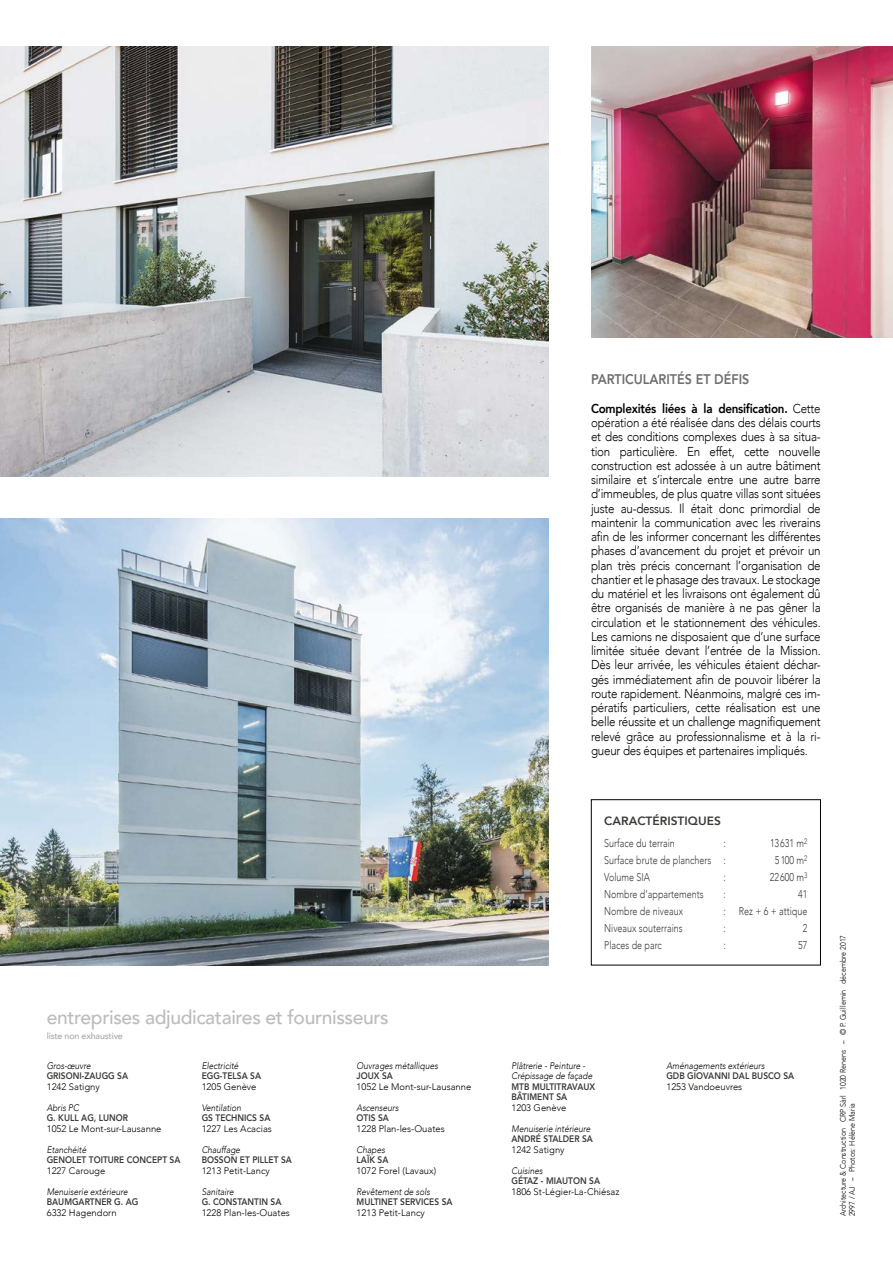
<style>
.page{position:relative;width:893px;height:1263px;background:#fff}
.page>*{position:absolute;margin:0;border:0;box-sizing:border-box;transform-origin:0 0}
.t1{font:500 19.5px "Avenir";letter-spacing:-.02em;color:#bcbcbc}
.t2{font:800 13.95px "Avenir";color:#706f6f;scale:.9 1}
.t3{font:300 12.9px/14.2px "Avenir";letter-spacing:-.02em;color:#000;text-align:justify;scale:.9 1}
.t4{font:800 12px "Avenir";color:#3c3c3b}
.t5{font:300 11.25px "Avenir";color:#3c3c3b;scale:.8 1}
.t6{font:300 9.45px "Avenir";color:#000}
.t7{font:800 9.45px/10.5px "Avenir";color:#3c3c3b;scale:.89 1}
.t8{font:italic 300 9.45px/10.2px "Avenir";color:#000;scale:.89 1}
.t9{font:500 9px "Avenir";letter-spacing:-.02em;color:#a8a8a7}
.t10{font:300 7.95px/9px "Avenir";color:#000;scale:.9 1}
.s1{font-weight:800}
</style>
<div class="page">
<img style="left:0;top:47px;width:549px;height:429px">
<img style="left:0;top:519px;width:549px;height:446px">
<img style="left:591px;top:47px;width:302px;height:291px">
<div style="left:591px;top:799px;width:230px;height:166px;border:1px solid #000"></div>
<h1 class="t1" style="left:47px;top:1001px;width:344px">entreprises adjudicataires et fournisseurs</h1>
<p class="t9" style="left:47px;top:1028px;width:78px">liste non exhaustive</p>
<p class="t8" style="left:357px;top:1060px;width:93px">Ouvrages métalliques</p>
<p class="t7" style="left:357px;top:1070px;width:42px">JOUX SA</p>
<p class="t6" style="left:357px;top:1081px;width:116px">1052 Le Mont-sur-Lausanne</p>
<p class="t8" style="left:357px;top:1102px;width:49px">Ascenseurs</p>
<p class="t7" style="left:357px;top:1112px;width:38px">OTIS SA</p>
<p class="t6" style="left:357px;top:1123px;width:90px">1228 Plan-les-Ouates</p>
<p class="t8" style="left:357px;top:1144px;width:33px">Chapes</p>
<p class="t7" style="left:357px;top:1154px;width:37px">LAÏK SA</p>
<p class="t6" style="left:357px;top:1165px;width:81px">1072 Forel (Lavaux)</p>
<p class="t8" style="left:357px;top:1186px;width:84px">Revêtement de sols</p>
<p class="t7" style="left:357px;top:1196px;width:109px">MULTINET SERVICES SA</p>
<p class="t6" style="left:357px;top:1207px;width:70px">1213 Petit-Lancy</p>
<p class="t8" style="left:202px;top:1060px;width:43px">Electricité</p>
<p class="t7" style="left:202px;top:1070px;width:68px">EGG-TELSA SA</p>
<p class="t6" style="left:202px;top:1081px;width:56px">1205 Genève</p>
<p class="t8" style="left:202px;top:1102px;width:46px">Ventilation</p>
<p class="t7" style="left:202px;top:1112px;width:79px">GS TECHNICS SA</p>
<p class="t6" style="left:202px;top:1123px;width:72px">1227 Les Acacias</p>
<p class="t8" style="left:202px;top:1144px;width:45px">Chauffage</p>
<p class="t7" style="left:202px;top:1154px;width:103px">BOSSON ET PILLET SA</p>
<p class="t6" style="left:202px;top:1165px;width:70px">1213 Petit-Lancy</p>
<p class="t8" style="left:202px;top:1186px;width:38px">Sanitaire</p>
<p class="t7" style="left:202px;top:1196px;width:91px">G. CONSTANTIN SA</p>
<p class="t6" style="left:202px;top:1207px;width:90px">1228 Plan-les-Ouates</p>
<p class="t8" style="left:47px;top:1060px;width:51px">Gros-œuvre</p>
<p class="t7" style="left:47px;top:1070px;width:93px">GRISONI-ZAUGG SA</p>
<p class="t6" style="left:47px;top:1081px;width:55px">1242 Satigny</p>
<p class="t8" style="left:47px;top:1102px;width:38px">Abris PC</p>
<p class="t7" style="left:47px;top:1112px;width:93px">G. KULL AG, LUNOR</p>
<p class="t6" style="left:47px;top:1123px;width:116px">1052 Le Mont-sur-Lausanne</p>
<p class="t8" style="left:47px;top:1144px;width:46px">Etanchéité</p>
<p class="t7" style="left:47px;top:1154px;width:152px">GENOLET TOITURE CONCEPT SA</p>
<p class="t6" style="left:47px;top:1165px;width:60px">1227 Carouge</p>
<p class="t8" style="left:47px;top:1186px;width:93px">Menuiserie extérieure</p>
<p class="t7" style="left:47px;top:1196px;width:104px">BAUMGARTNER G. AG</p>
<p class="t6" style="left:47px;top:1207px;width:71px">6332 Hagendorn</p>
<p class="t2" style="left:591px;top:369px;width:177px">PARTICULARITÉS ET DÉFIS</p>
<p class="t3" style="left:591px;top:401px;width:257px"><span class="s1">Complexités liées à la densification.</span> Cette opération a été réalisée dans des délais courts et des conditions complexes dues à sa situa&shy;tion particulière. En effet, cette nouvelle construction est adossée à un autre bâtiment similaire et s’intercale entre une autre barre d’immeubles, de plus quatre villas sont situées juste au-dessus. Il était donc primordial de maintenir la communication avec les riverains afin de les informer concernant les différentes phases d’avancement du projet et prévoir un plan très précis concernant l’organisation de chantier et le phasage des travaux. Le stockage du matériel et les livraisons ont également dû être organisés de manière à ne pas gêner la circulation et le stationnement des véhicules.<br>Les camions ne disposaient que d’une surface limitée située devant l’entrée de la Mission.<br>Dès leur arrivée, les véhicules étaient déchar&shy;gés immédiatement afin de pouvoir libérer la route rapidement. Néanmoins, malgré ces im&shy;pératifs particuliers, cette réalisation est une belle réussite et un challenge magnifiquement relevé grâce au professionnalisme et à la ri&shy;gueur des équipes et partenaires impliqués.</p>
<p class="t4" style="left:604px;top:812px;width:118px">CARACTÉRISTIQUES</p>
<p class="t5" style="left:604px;top:837px;width:90px">Surface du terrain</p>
<p class="t5" style="left:723px;top:837px;width:4px">:</p>
<p class="t5" style="left:770px;top:837px;width:48px">13631 m<sup>2</sup></p>
<p class="t5" style="left:604px;top:854px;width:153px">Surface brute de planchers :</p>
<p class="t5" style="left:775px;top:854px;width:42px">5100 m<sup>2</sup></p>
<p class="t5" style="left:604px;top:871px;width:59px">Volume SIA</p>
<p class="t5" style="left:723px;top:871px;width:4px">:</p>
<p class="t5" style="left:770px;top:871px;width:49px">22600 m<sup>3</sup></p>
<p class="t5" style="left:604px;top:888px;width:126px">Nombre d’appartements</p>
<p class="t5" style="left:723px;top:888px;width:4px">:</p>
<p class="t5" style="left:798px;top:888px;width:13px">41</p>
<p class="t5" style="left:604px;top:904px;width:100px">Nombre de niveaux</p>
<p class="t5" style="left:723px;top:904px;width:106px">: Rez + 6 + attique</p>
<p class="t5" style="left:604px;top:921px;width:100px">Niveaux souterrains</p>
<p class="t5" style="left:723px;top:921px;width:4px">:</p>
<p class="t5" style="left:803px;top:921px;width:7px">2</p>
<p class="t5" style="left:604px;top:938px;width:74px">Places de parc</p>
<p class="t5" style="left:723px;top:938px;width:4px">:</p>
<p class="t5" style="left:798px;top:938px;width:13px">57</p>
<p class="t8" style="left:511px;top:1060px;width:92px">Plâtrerie - Peinture -<br>Crépissage de façade</p>
<p class="t7" style="left:511px;top:1081px;width:96px">MTB MULTITRAVAUX<br>BÂTIMENT SA</p>
<p class="t6" style="left:511px;top:1102px;width:56px">1203 Genève</p>
<p class="t8" style="left:511px;top:1123px;width:90px">Menuiserie intérieure</p>
<p class="t7" style="left:511px;top:1133px;width:93px">ANDRÉ STALDER SA</p>
<p class="t6" style="left:511px;top:1144px;width:55px">1242 Satigny</p>
<p class="t8" style="left:511px;top:1165px;width:36px">Cuisines</p>
<p class="t7" style="left:511px;top:1175px;width:101px">GÉTAZ - MIAUTON SA</p>
<p class="t6" style="left:511px;top:1186px;width:109px">1806 St-Légier-La-Chiésaz</p>
<p class="t8" style="left:666px;top:1060px;width:112px">Aménagements extérieurs</p>
<p class="t7" style="left:666px;top:1070px;width:145px">GDB GIOVANNI DAL BUSCO SA</p>
<p class="t6" style="left:666px;top:1081px;width:77px">1253 Vandoeuvres</p>
<p class="t10" style="left:838px;top:1216px;width:314px;rotate:-90deg">Architecture &amp; Construction CRP Sàrl 1020 Renens – © P. Guillemin décembre 2017<br>2997 / AJ – Photos: Hélène Maria</p>
</div>
